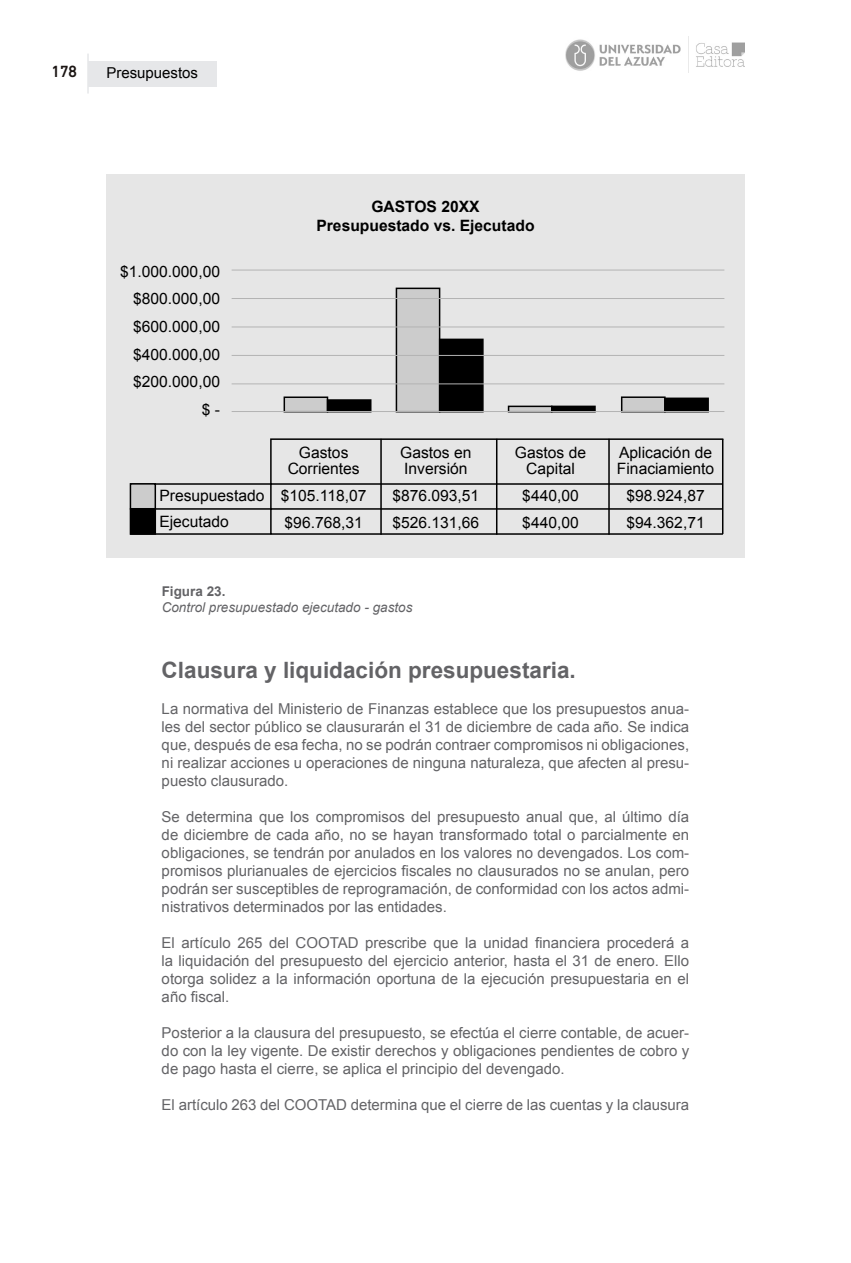
<style>
.page{position:relative;width:851px;height:1263px;background:#fff}
.page>*{position:absolute;margin:0;border:0;box-sizing:border-box;transform-origin:0 0}
.t1{font:700 22.5px "Arial";color:#636366}
.t2{font:500 16.5px "DIN Next LT Pro";color:#1b1513}
.t3{font:15.6px/27.8px "Arial";color:#000}
.t4{font:700 15.6px/18.8px "Arial";color:#000;text-align:center}
.t5{font:15px/18px "Arial";color:#636366;text-align:justify}
.t6{font:15px "Arial";color:#000}
.t7{font:italic 13.5px "Arial";color:#636366}
.t8{font:700 13.5px "Arial";color:#636366}
</style>
<div class="page">
<div style="left:88px;top:61px;width:129px;height:25px;background:#e6e7e9"></div>
<img style="left:566px;top:36px;width:178px;height:36px">
<hr style="left:87px;top:54px;width:2px;height:40px;background:#e6e7e9">
<div style="left:106px;top:174px;width:638px;height:384px;background:#e6e6e6"></div>
<svg style="left:129px;top:438px;width:595px;height:97px"></svg>
<div style="left:130px;top:483px;width:26px;height:26px;background:#ccc;border:2px solid #000"></div>
<div style="left:130px;top:508px;width:26px;height:27px;background:#000"></div>
<hr style="left:380px;top:439px;width:2px;height:96px;background:#000">
<hr style="left:496px;top:439px;width:1px;height:96px;background:#000">
<hr style="left:608px;top:439px;width:1px;height:96px;background:#000">
<hr style="left:721px;top:439px;width:2px;height:95px;background:#000">
<div style="left:283px;top:396px;width:45px;height:16px;background:#ccc;border:2px solid #000"></div>
<div style="left:327px;top:399px;width:44px;height:13px;background:#000;border:2px solid #000"></div>
<div style="left:395px;top:288px;width:45px;height:124px;background:#ccc;border:2px solid #000"></div>
<div style="left:439px;top:339px;width:44px;height:73px;background:#000"></div>
<div style="left:621px;top:396px;width:44px;height:16px;background:#ccc;border:2px solid #000"></div>
<div style="left:664px;top:398px;width:44px;height:14px;background:#000"></div>
<svg style="left:507px;top:406px;width:44px;height:5px"></svg>
<div style="left:551px;top:406px;width:44px;height:6px;background:#000"></div>
<hr style="left:231px;top:411px;width:493px;height:1px;background:#b3b3b3">
<hr style="left:231px;top:383px;width:493px;height:1px;background:#b3b3b3">
<hr style="left:231px;top:355px;width:493px;height:1px;background:#b3b3b3">
<hr style="left:231px;top:327px;width:493px;height:1px;background:#b3b3b3">
<hr style="left:231px;top:298px;width:493px;height:1px;background:#b3b3b3">
<hr style="left:231px;top:270px;width:493px;height:1px;background:#b3b3b3">
<p class="t2" style="left:51px;top:62px;width:28px">178</p>
<p class="t6" style="left:106px;top:63px;width:93px">Presupuestos</p>
<p class="t3" style="left:120px;top:257px;width:101px;text-align:right">$1.000.000,00 $800.000,00 $600.000,00 $400.000,00 $200.000,00<br>$ -</p>
<p class="t3" style="left:159px;top:483px;width:107px;line-height:25.5px">Presupuestado<br>Ejecutado</p>
<p class="t4" style="left:316px;top:197px;width:219px">GASTOS 20XX<br>Presupuestado vs. Ejecutado</p>
<p class="t3" style="left:287px;top:445px;width:74px;line-height:15.6px;text-align:center">Gastos<br>Corrientes</p>
<p class="t3" style="left:281px;top:482px;width:87px;line-height:27px">$105.118,07 $96.768,31</p>
<p class="t3" style="left:400px;top:445px;width:73px;line-height:15.6px">Gastos en<br>Inversión</p>
<p class="t3" style="left:392px;top:482px;width:88px;line-height:27px">$876.093,51 $526.131,66</p>
<p class="t3" style="left:515px;top:445px;width:73px;line-height:15.6px;text-align:center">Gastos de<br>Capital</p>
<p class="t3" style="left:522px;top:482px;width:58px;line-height:27px">$440,00 $440,00</p>
<p class="t8" style="left:162px;top:582px;width:65px">Figura 23.</p>
<p class="t7" style="left:162px;top:599px;width:252px">Control presupuestado ejecutado - gastos</p>
<p class="t3" style="left:617px;top:445px;width:99px;line-height:15.6px">Aplicación de<br>Finaciamiento</p>
<p class="t3" style="left:626px;top:482px;width:80px;line-height:27px">$98.924,87 $94.362,71</p>
<p class="t1" style="left:162px;top:655px;width:415px">Clausura y liquidación presupuestaria.</p>
<p class="t5" style="left:162px;top:700px;width:529px">La normativa del Ministerio de Finanzas establece que los presupuestos anua&shy;les del sector público se clausurarán el 31 de diciembre de cada año. Se indica que, después de esa fecha, no se podrán contraer compromisos ni obligaciones, ni realizar acciones u operaciones de ninguna naturaleza, que afecten al presu&shy;puesto clausurado.</p>
<p class="t5" style="left:162px;top:808px;width:529px">Se determina que los compromisos del presupuesto anual que, al último día de diciembre de cada año, no se hayan transformado total o parcialmente en obligaciones, se tendrán por anulados en los valores no devengados. Los com&shy;promisos plurianuales de ejercicios fiscales no clausurados no se anulan, pero podrán ser susceptibles de reprogramación, de conformidad con los actos admi&shy;nistrativos determinados por las entidades.</p>
<p class="t5" style="left:162px;top:934px;width:529px">El artículo 265 del COOTAD prescribe que la unidad financiera procederá a la liquidación del presupuesto del ejercicio anterior, hasta el 31 de enero. Ello otorga solidez a la información oportuna de la ejecución presupuestaria en el año fiscal.</p>
<p class="t5" style="left:162px;top:1024px;width:529px">Posterior a la clausura del presupuesto, se efectúa el cierre contable, de acuer&shy;do con la ley vigente. De existir derechos y obligaciones pendientes de cobro y de pago hasta el cierre, se aplica el principio del devengado.</p>
<p class="t5" style="left:162px;top:1096px;width:529px">El artículo 263 del COOTAD determina que el cierre de las cuentas y la clausura</p>
</div>
